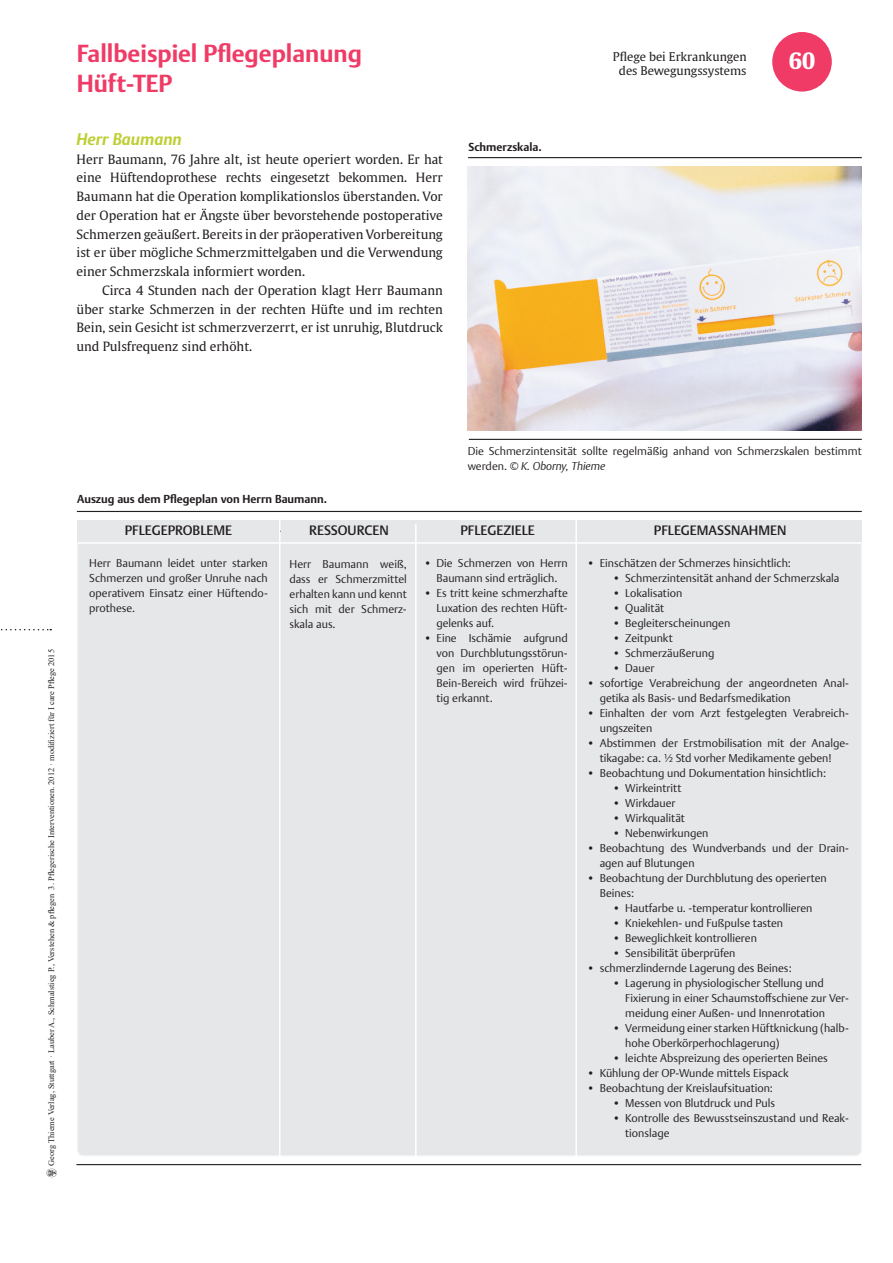
<style>
.page{position:relative;width:893px;height:1263px;background:#fff}
.page>*{position:absolute;margin:0;border:0;box-sizing:border-box;transform-origin:0 0}
.Ü1{font:700 24px "Thieme Argo 2011";color:#ef3b66}
.t1{font:700 22.5px "Thieme Gulliver 2011";color:#fff}
.Ü2{font:italic 700 16.5px "Thieme Argo 2011";color:#becf35}
.ÜberschriftKästen{font:500 13.5px "Thieme Argo 2011";color:#231f20}
.Fließtext{font:12.75px/18.8px "Thieme Gulliver 2011";color:#231f20;text-align:justify}
.Fließtext_mit_Einzug{font:12.75px/18.8px "Thieme Gulliver 2011";color:#231f20;text-align:justify}
.Kapitel{font:12px/14.4px "Thieme Gulliver 2011";color:#231f20;text-align:center}
.Fließtext_Infobox_Bu{font:300 11.25px/15px "Thieme Argo 2011";color:#231f20}
.Bildunterschrift{font:300 11.25px/15px "Thieme Argo 2011";color:#231f20}
.Bildüberschrift{font:700 11.25px "Thieme Argo 2011";color:#231f20}
.t2{font:8.4px "Times New Roman";color:#231f20}
.s1{font-style:italic}
</style>
<div class="page">
<img style="left:46px;top:1168px;width:11px;height:10px">
<svg style="left:1px;top:629px;width:50px;height:1px"></svg>
<div style="left:772px;top:32px;width:60px;height:60px;background:#ef3b66;border-radius:50%"></div>
<hr style="left:468px;top:157px;width:394px;height:1px;background:#231f20">
<hr style="left:469px;top:439px;width:393px;height:1px;background:#231f20">
<hr style="left:77px;top:511px;width:785px;height:1px;background:#231f20">
<div style="left:78px;top:533px;width:783px;height:622px;background:#e6e7e9;border-radius:6px"></div>
<div style="left:77px;top:520px;width:785px;height:22px;background:#e6e7e9"></div>
<hr style="left:279px;top:512px;width:1px;height:644px;background:#fff">
<hr style="left:415px;top:524px;width:2px;height:632px;background:#fff">
<hr style="left:575px;top:514px;width:2px;height:642px;background:#fff">
<hr style="left:77px;top:542px;width:785px;height:2px;background:#fff">
<hr style="left:76px;top:1164px;width:785px;height:1px;background:#231f20">
<img style="left:467px;top:167px;width:395px;height:263px">
<p class="Ü1" style="left:77px;top:37px;width:287px">Fallbeispiel Pflegeplanung</p>
<p class="Ü1" style="left:77px;top:67px;width:97px">Hüft-TEP</p>
<p class="Ü2" style="left:77px;top:128px;width:107px">Herr Baumann</p>
<p class="Fließtext" style="left:77px;top:149px;width:368px">Herr Baumann, 76 Jahre alt, ist heute operiert worden. Er hat eine Hüftendoprothese rechts eingesetzt bekommen. Herr Baumann hat die Operation komplikationslos überstanden. Vor der Operation hat er Ängste über bevorstehende postoperative Schmerzen geäußert. Bereits in der präoperativen Vorbereitung ist er über mögliche Schmerzmittelgaben und die Verwendung einer Schmerzskala informiert worden.</p>
<p class="Fließtext_mit_Einzug" style="left:77px;top:280px;width:368px;text-indent:26px">Circa 4 Stunden nach der Operation klagt Herr Baumann über starke Schmerzen in der rechten Hüfte und im rechten Bein, sein Gesicht ist schmerzverzerrt, er ist unruhig, Blutdruck und Pulsfrequenz sind erhöht.</p>
<p class="Bildüberschrift" style="left:468px;top:140px;width:75px">Schmerzskala.</p>
<p class="Kapitel" style="left:613px;top:49px;width:135px">Pflege bei Erkrankungen des Bewegungssystems</p>
<p class="t1" style="left:789px;top:43px;width:28px">60</p>
<p class="t2" style="left:46px;top:1166px;width:518px;rotate:-90deg">Georg Thieme Verlag, Stuttgart · Lauber A., Schmalstieg P., Verstehen &amp; pflegen 3. Pflegerische Interventionen. 2012 · modifiziert für I care Pflege 2015</p>
<p class="Bildunterschrift" style="left:468px;top:444px;width:396px">Die Schmerzintensität sollte regelmäßig anhand von Schmerzskalen bestimmt werden. <span class="s1">© K. Oborny, Thieme</span></p>
<p class="Bildüberschrift" style="left:77px;top:491px;width:251px">Auszug aus dem Pflegeplan von Herrn Baumann.</p>
<p class="ÜberschriftKästen" style="left:97px;top:522px;width:294px">ABSATZFORMAT ÜBERSCHRIFT-KÄS-RESSOURCEN</p>
<p class="Fließtext_Infobox_Bu" style="left:89px;top:556px;width:180px;text-align:justify">Herr Baumann leidet unter starken Schmerzen und großer Unruhe nach operativem Einsatz einer Hüftendo&shy;prothese.</p>
<p class="ÜberschriftKästen" style="left:125px;top:522px;width:109px">PFLEGEPROBLEME</p>
<p class="ÜberschriftKästen" style="left:460px;top:522px;width:76px">PFLEGEZIELE</p>
<p class="Fließtext_Infobox_Bu" style="left:290px;top:556px;width:119px;text-align:justify">Herr Baumann weiß, dass er Schmerzmittel erhalten kann und kennt sich mit der Schmerz&shy;skala aus.</p>
<p class="Fließtext_Infobox_Bu" style="left:424px;top:556px;width:146px;text-align:center">• Die Schmerzen von Herrn<br>Baumann sind erträglich.</p>
<p class="Fließtext_Infobox_Bu" style="left:436px;top:586px;width:133px;text-align:justify;text-indent:-13px">• Es tritt keine schmerzhafte Luxation des rechten Hüft&shy;gelenks auf.</p>
<p class="Fließtext_Infobox_Bu" style="left:436px;top:631px;width:133px;text-align:justify;text-indent:-13px">• Eine Ischämie aufgrund von Durchblutungsstörun&shy;gen im operierten Hüft-Bein-Bereich wird frühzei&shy;tig erkannt.</p>
<p class="ÜberschriftKästen" style="left:654px;top:522px;width:134px">PFLEGEMASSNAHMEN</p>
<p class="Fließtext_Infobox_Bu" style="left:587px;top:556px;width:206px">• Einschätzen der Schmerzes hinsichtlich:</p>
<p class="Fließtext_Infobox_Bu" style="left:612px;top:571px;width:229px">• Schmerzintensität anhand der Schmerzskala</p>
<p class="Fließtext_Infobox_Bu" style="left:612px;top:586px;width:71px">• Lokalisation</p>
<p class="Fließtext_Infobox_Bu" style="left:612px;top:601px;width:53px">• Qualität</p>
<p class="Fließtext_Infobox_Bu" style="left:612px;top:616px;width:119px">• Begleiterscheinungen</p>
<p class="Fließtext_Infobox_Bu" style="left:612px;top:631px;width:62px">• Zeitpunkt</p>
<p class="Fließtext_Infobox_Bu" style="left:612px;top:646px;width:103px">• Schmerzäußerung</p>
<p class="Fließtext_Infobox_Bu" style="left:612px;top:661px;width:43px">• Dauer</p>
<p class="Fließtext_Infobox_Bu" style="left:600px;top:676px;width:251px;text-indent:-13px">• sofortige Verabreichung der angeordneten Anal&shy;getika als Basis- und Bedarfsmedikation</p>
<p class="Fließtext_Infobox_Bu" style="left:600px;top:706px;width:251px;text-indent:-13px">• Einhalten der vom Arzt festgelegten Verabreich&shy;ungszeiten</p>
<p class="Fließtext_Infobox_Bu" style="left:587px;top:736px;width:264px;text-align:center">• Abstimmen der Erstmobilisation mit der Analge&shy;tikagabe: ca. ½ Std vorher Medikamente geben!</p>
<p class="Fließtext_Infobox_Bu" style="left:587px;top:766px;width:241px">• Beobachtung und Dokumentation hinsichtlich:</p>
<p class="Fließtext_Infobox_Bu" style="left:612px;top:781px;width:71px">• Wirkeintritt</p>
<p class="Fließtext_Infobox_Bu" style="left:612px;top:796px;width:64px">• Wirkdauer</p>
<p class="Fließtext_Infobox_Bu" style="left:612px;top:811px;width:74px">• Wirkqualität</p>
<p class="Fließtext_Infobox_Bu" style="left:612px;top:826px;width:97px">• Nebenwirkungen</p>
<p class="Fließtext_Infobox_Bu" style="left:600px;top:841px;width:251px;text-indent:-13px">• Beobachtung des Wundverbands und der Drain&shy;agen auf Blutungen</p>
<p class="Fließtext_Infobox_Bu" style="left:587px;top:871px;width:241px">• Beobachtung der Durchblutung des operierten</p>
<p class="Fließtext_Infobox_Bu" style="left:600px;top:886px;width:36px">Beines:</p>
<p class="Fließtext_Infobox_Bu" style="left:612px;top:901px;width:202px">• Hautfarbe u. -temperatur kontrollieren</p>
<p class="Fließtext_Infobox_Bu" style="left:612px;top:916px;width:172px">• Kniekehlen- und Fußpulse tasten</p>
<p class="Fließtext_Infobox_Bu" style="left:612px;top:931px;width:146px">• Beweglichkeit kontrollieren</p>
<p class="Fließtext_Infobox_Bu" style="left:612px;top:946px;width:125px">• Sensibilität überprüfen</p>
<p class="Fließtext_Infobox_Bu" style="left:587px;top:961px;width:206px">• schmerzlindernde Lagerung des Beines:</p>
<p class="Fließtext_Infobox_Bu" style="left:612px;top:976px;width:213px">• Lagerung in physiologischer Stellung und</p>
<p class="Fließtext_Infobox_Bu" style="left:625px;top:991px;width:225px">Fixierung in einer Schaumstoffschiene zur Ver&shy;meidung einer Außen- und Innenrotation</p>
<p class="Fließtext_Infobox_Bu" style="left:625px;top:1021px;width:225px;text-indent:-13px">• Vermeidung einer starken Hüftknickung (halb&shy;hohe Oberkörperhochlagerung)</p>
<p class="Fließtext_Infobox_Bu" style="left:612px;top:1051px;width:217px">• leichte Abspreizung des operierten Beines</p>
<p class="Fließtext_Infobox_Bu" style="left:587px;top:1066px;width:203px">• Kühlung der OP-Wunde mittels Eispack</p>
<p class="Fließtext_Infobox_Bu" style="left:587px;top:1081px;width:188px">• Beobachtung der Kreislaufsituation:</p>
<p class="Fließtext_Infobox_Bu" style="left:612px;top:1096px;width:164px">• Messen von Blutdruck und Puls</p>
<p class="Fließtext_Infobox_Bu" style="left:625px;top:1111px;width:225px;text-indent:-13px">• Kontrolle des Bewusstseinszustand und Reak&shy;tionslage</p>
</div>
